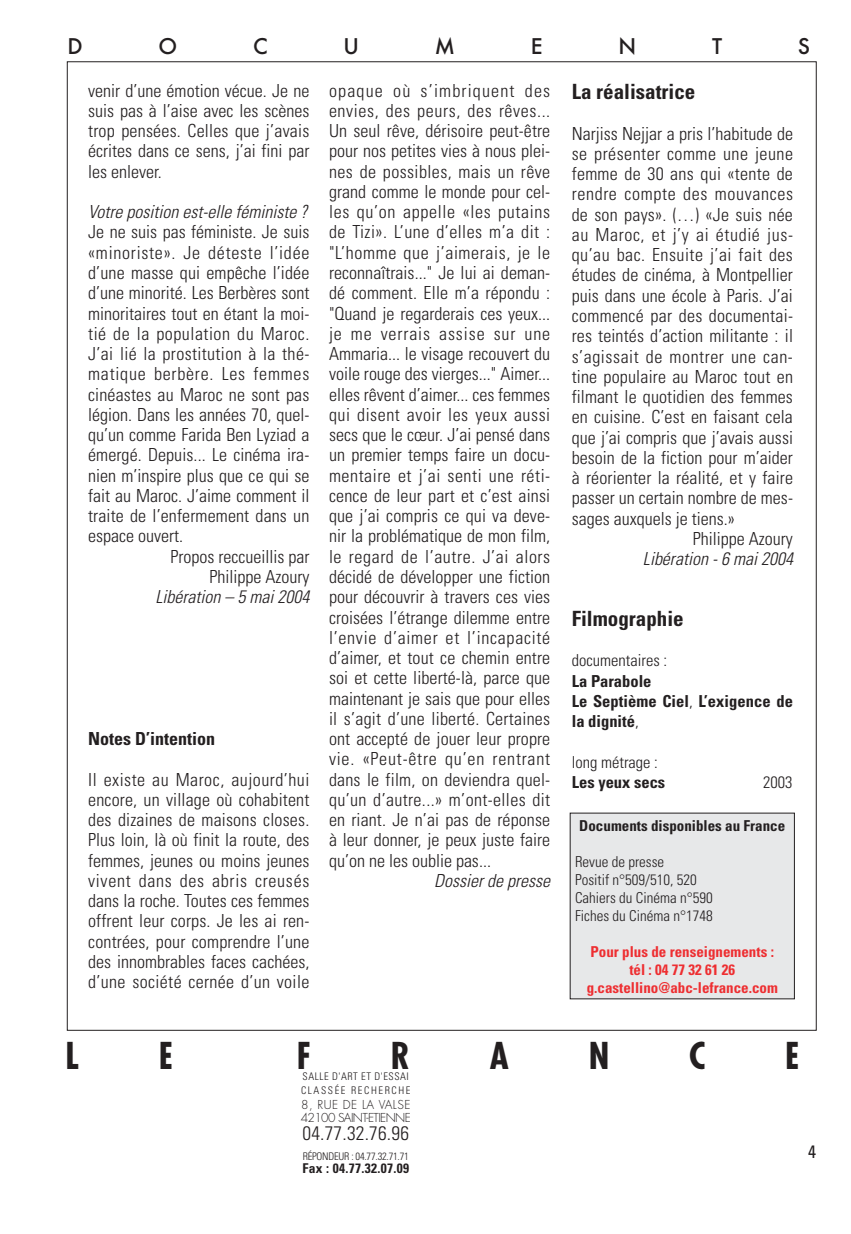
<style>
.page{position:relative;width:851px;height:1234px;background:#fff}
.page>*{position:absolute;margin:0;border:0;box-sizing:border-box;transform-origin:0 0}
.t1{font:700 condensed 36px "Futura";color:#231f20}
.t2{font:700 condensed 21px "Univers";color:#231f20}
.t3{font:500 21px "Futura";color:#231f20}
.t4{font:300 condensed 19.5px "Univers";letter-spacing:.01em;color:#231f20}
.t5{font:300 condensed 18px/20.2px "Univers";letter-spacing:.005em;color:#231f20;text-align:justify}
.t6{font:italic 300 condensed 18px "Univers";color:#231f20}
.t7{font:300 condensed 18px "Univers";letter-spacing:.03em;color:#231f20}
.t8{font:300 condensed 18px "Univers";letter-spacing:.025em;color:#231f20}
.t9{font:300 condensed 18px "Univers";letter-spacing:.035em;color:#231f20}
.t10{font:300 condensed 18px "Univers";letter-spacing:.04em;color:#231f20}
.t11{font:300 condensed 18px "Univers";letter-spacing:.045em;color:#231f20}
.t12{font:700 condensed 18px "Univers";color:#231f20}
.t13{font:condensed 18px "Univers";color:#231f20}
.t14{font:700 condensed 16.5px/20.2px "Univers";color:#231f20}
.t15{font:300 condensed 16.5px "Univers";color:#231f20}
.t16{font:300 condensed 15px/18px "Univers";color:#231f20}
.t17{font:700 condensed 15px/18px "Univers";color:#ee2e31;text-align:center}
.t18{font:700 condensed 15px "Univers";color:#231f20}
.t19{font:700 condensed 13.5px "Univers";letter-spacing:.025em;color:#231f20}
.t20{font:300 12px/13.5px "Futura";letter-spacing:-.05em;color:#231f20}
.t21{font:300 condensed 10.5px/13.5px "Univers";letter-spacing:.15em;color:#231f20}
.t22{font:300 condensed 10.5px "Univers";letter-spacing:-.02em;color:#231f20}
.s1{font-weight:300}
</style>
<div class="page">
<div style="left:570px;top:813px;width:224px;height:185px;background:#e7e8e9"></div>
<p class="t3" style="left:67px;top:37px;width:17px">D</p>
<p class="t3" style="left:158px;top:37px;width:20px">O</p>
<p class="t3" style="left:253px;top:37px;width:16px">C</p>
<p class="t3" style="left:343px;top:37px;width:17px">U</p>
<p class="t3" style="left:435px;top:37px;width:22px">M</p>
<p class="t3" style="left:531px;top:37px;width:13px">E</p>
<p class="t3" style="left:618px;top:37px;width:19px">N</p>
<p class="t3" style="left:712px;top:37px;width:12px">T</p>
<p class="t3" style="left:797px;top:37px;width:14px">S</p>
<p class="t5" style="left:88px;top:82px;width:223px">venir d’une émotion vécue. Je ne suis pas à l’aise avec les scènes trop pensées. Celles que j’avais écrites dans ce sens, j’ai fini par les enlever.</p>
<p class="t6" style="left:88px;top:205px;width:221px">Votre position est-elle féministe ?</p>
<p class="t5" style="left:88px;top:224px;width:223px">Je ne suis pas féministe. Je suis</p>
<p class="t10" style="left:88px;top:246px;width:223px">«minoriste». Je déteste l’idée</p>
<p class="t5" style="left:88px;top:264px;width:223px">d’une masse qui empêche l’idée</p>
<p class="t5" style="left:88px;top:284px;width:223px">d’une minorité. Les Berbères sont</p>
<p class="t5" style="left:88px;top:305px;width:223px">minoritaires tout en étant la moi-</p>
<p class="t7" style="left:88px;top:327px;width:223px">tié de la population du Maroc.</p>
<p class="t5" style="left:88px;top:345px;width:223px">J’ai lié la prostitution à la thé-</p>
<p class="t11" style="left:88px;top:367px;width:223px">matique berbère. Les femmes</p>
<p class="t5" style="left:88px;top:386px;width:223px">cinéastes au Maroc ne sont pas</p>
<p class="t5" style="left:88px;top:406px;width:223px">légion. Dans les années 70, quel-</p>
<p class="t5" style="left:88px;top:426px;width:223px">qu’un comme Farida Ben Lyziad a</p>
<p class="t5" style="left:88px;top:446px;width:223px">émergé. Depuis... Le cinéma ira-</p>
<p class="t5" style="left:88px;top:467px;width:223px">nien m’inspire plus que ce qui se</p>
<p class="t5" style="left:88px;top:487px;width:223px">fait au Maroc. J’aime comment il</p>
<p class="t5" style="left:88px;top:507px;width:223px">traite de l’enfermement dans un</p>
<p class="t5" style="left:88px;top:527px;width:96px">espace ouvert.</p>
<p class="t5" style="left:170px;top:548px;width:140px">Propos reccueillis par</p>
<p class="t5" style="left:209px;top:568px;width:101px">Philippe Azoury</p>
<p class="t6" style="left:155px;top:590px;width:155px">Libération – 5 mai 2004</p>
<p class="t12" style="left:88px;top:732px;width:129px">Notes D’intention</p>
<p class="t5" style="left:88px;top:770px;width:223px">Il existe au Maroc, aujourd’hui encore, un village où cohabitent des dizaines de maisons closes.<br>Plus loin, là où finit la route, des femmes, jeunes ou moins jeunes vivent dans des abris creusés dans la roche. Toutes ces femmes offrent leur corps. Je les ai ren&shy;contrées, pour comprendre l’une des innombrables faces cachées, d’une société cernée d’un voile</p>
<p class="t5" style="left:329px;top:82px;width:223px">opaque où s’imbriquent des envies, des peurs, des rêves...<br>Un seul rêve, dérisoire peut-être pour nos petites vies à nous plei&shy;nes de possibles, mais un rêve grand comme le monde pour cel&shy;les qu’on appelle «les putains de Tizi». L’une d’elles m’a dit : "L’homme que j’aimerais, je le reconnaîtrais..." Je lui ai deman&shy;dé comment. Elle m’a répondu : "Quand je regarderais ces yeux... je me verrais assise sur une Ammaria... le visage recouvert du voile rouge des vierges..." Aimer... elles rêvent d’aimer... ces femmes qui disent avoir les yeux aussi secs que le cœur. J’ai pensé dans un premier temps faire un docu&shy;mentaire et j’ai senti une réti&shy;cence de leur part et c’est ainsi que j’ai compris ce qui va deve&shy;nir la problématique de mon film, le regard de l’autre. J’ai alors décidé de développer une fiction pour découvrir à travers ces vies croisées l’étrange dilemme entre l’envie d’aimer et l’incapacité d’aimer, et tout ce chemin entre soi et cette liberté-là, parce que maintenant je sais que pour elles il s’agit d’une liberté. Certaines ont accepté de jouer leur propre vie. «Peut-être qu’en rentrant dans le film, on deviendra quel&shy;qu’un d’autre...» m’ont-elles dit en riant. Je n’ai pas de réponse à leur donner, je peux juste faire qu’on ne les oublie pas...</p>
<p class="t6" style="left:434px;top:873px;width:117px">Dossier de presse</p>
<p class="t2" style="left:571px;top:84px;width:125px">La réalisatrice</p>
<p class="t5" style="left:571px;top:125px;width:223px">Narjiss Nejjar a pris l’habitude de</p>
<p class="t8" style="left:571px;top:147px;width:223px">se présenter comme une jeune</p>
<p class="t5" style="left:571px;top:165px;width:223px">femme de 30 ans qui «tente de</p>
<p class="t9" style="left:571px;top:187px;width:223px">rendre compte des mouvances</p>
<p class="t5" style="left:571px;top:206px;width:223px">de son pays». (…) «Je suis née</p>
<p class="t9" style="left:571px;top:228px;width:223px">au Maroc, et j’y ai étudié jus-</p>
<p class="t8" style="left:571px;top:248px;width:223px">qu’au bac. Ensuite j’ai fait des</p>
<p class="t5" style="left:571px;top:267px;width:223px">études de cinéma, à Montpellier</p>
<p class="t5" style="left:571px;top:287px;width:223px">puis dans une école à Paris. J’ai</p>
<p class="t5" style="left:571px;top:307px;width:223px">commencé par des documentai-</p>
<p class="t5" style="left:571px;top:327px;width:223px">res teintés d’action militante : il</p>
<p class="t7" style="left:571px;top:349px;width:223px">s’agissait de montrer une can-</p>
<p class="t5" style="left:571px;top:368px;width:223px">tine populaire au Maroc tout en</p>
<p class="t5" style="left:571px;top:388px;width:223px">filmant le quotidien des femmes</p>
<p class="t5" style="left:571px;top:408px;width:223px">en cuisine. C’est en faisant cela</p>
<p class="t5" style="left:571px;top:429px;width:223px">que j’ai compris que j’avais aussi</p>
<p class="t5" style="left:571px;top:449px;width:223px">besoin de la fiction pour m’aider</p>
<p class="t5" style="left:571px;top:469px;width:223px">à réorienter la réalité, et y faire</p>
<p class="t5" style="left:571px;top:489px;width:223px">passer un certain nombre de mes-</p>
<p class="t5" style="left:571px;top:510px;width:164px">sages auxquels je tiens.»</p>
<p class="t5" style="left:693px;top:530px;width:101px">Philippe Azoury</p>
<p class="t6" style="left:643px;top:552px;width:151px">Libération - 6 mai 2004</p>
<p class="t2" style="left:571px;top:610px;width:113px">Filmographie</p>
<p class="t15" style="left:571px;top:654px;width:97px">documentaires :</p>
<p class="t14" style="left:571px;top:672px;width:223px">La Parabole<br>Le Septième Ciel<span class="s1">,</span> L’exigence de la dignité<span class="s1">,</span></p>
<p class="t15" style="left:571px;top:755px;width:88px">long métrage :</p>
<p class="t14" style="left:571px;top:773px;width:95px">Les yeux secs</p>
<p class="t15" style="left:763px;top:776px;width:31px">2003</p>
<p class="t18" style="left:579px;top:819px;width:207px">Documents disponibles au France</p>
<p class="t16" style="left:575px;top:853px;width:139px">Revue de presse<br>Positif n°509/510, 520<br>Cahiers du Cinéma n°590<br>Fiches du Cinéma n°1748</p>
<p class="t17" style="left:586px;top:943px;width:193px">Pour plus de renseignements : tél : 04 77 32 61 26 g.castellino@abc-lefrance.com</p>
<h1 class="t1" style="left:65px;top:1039px;width:15px">L</h1>
<h1 class="t1" style="left:159px;top:1039px;width:16px">E</h1>
<h1 class="t1" style="left:297px;top:1039px;width:16px">F</h1>
<h1 class="t1" style="left:391px;top:1039px;width:21px">R</h1>
<h1 class="t1" style="left:490px;top:1039px;width:21px">A</h1>
<h1 class="t1" style="left:588px;top:1039px;width:22px">N</h1>
<h1 class="t1" style="left:689px;top:1039px;width:18px">C</h1>
<h1 class="t1" style="left:785px;top:1039px;width:16px">E</h1>
<p class="t21" style="left:301px;top:1070px;width:111px">SALLE D'ART ET D'ESSAI<br>CLASSÉE RECHERCHE</p>
<p class="t20" style="left:300px;top:1098px;width:112px">8, RUE DE LA VALSE<br>42100 SAINT-ETIENNE</p>
<p class="t4" style="left:302px;top:1125px;width:108px">04.77.32.76.96</p>
<p class="t22" style="left:302px;top:1151px;width:108px">RÉPONDEUR : 04.77.32.71.71</p>
<p class="t19" style="left:302px;top:1162px;width:108px">Fax : 04.77.32.07.09</p>
<p class="t13" style="left:808px;top:1144px;width:9px">4</p>
</div>
